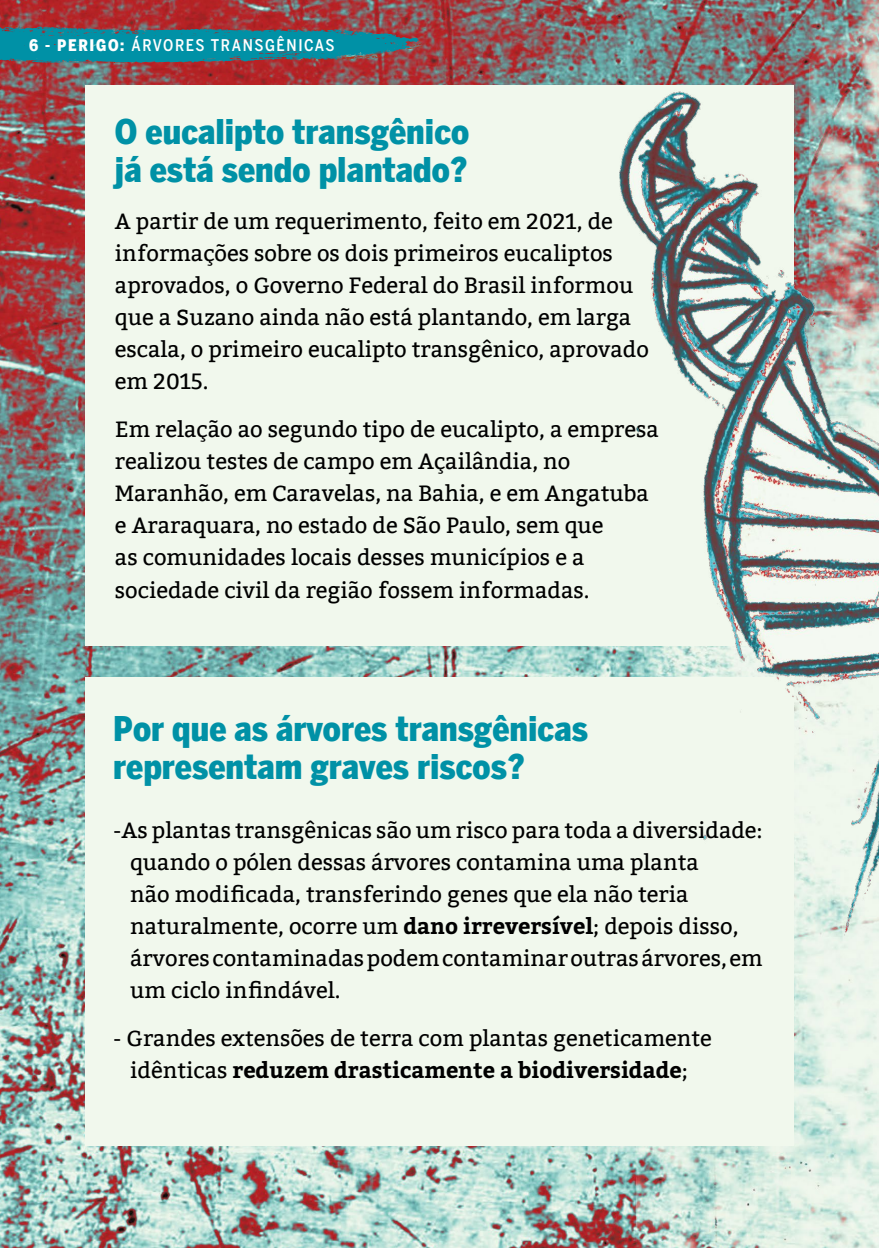
<style>
.page{position:relative;width:879px;height:1248px;background:#fff}
.page>*{position:absolute;margin:0;border:0;box-sizing:border-box;transform-origin:0 0}
.t1{font:900 34px/38px "Benton Sans Cond";color:#0091a6}
.t2{font:22px/32px "Bitter";color:#000}
.t3{font:500 16px "Benton Sans Cond";letter-spacing:.1em;color:#fff}
.s1{font-weight:900}
.s2{font-weight:700}
</style>
<div class="page">
<img style="left:0;top:0;width:879px;height:1247px">
<svg style="left:0;top:24px;width:423px;height:40px;background:#327686"></svg>
<div style="left:85px;top:85px;width:709px;height:560px;background:#f1f8ed"></div>
<div style="left:85px;top:677px;width:709px;height:468px;background:#f1f8ed"></div>
<img style="left:573px;top:60px;width:306px;height:905px">
<p class="t3" style="left:29px;top:36px;width:307px"><span class="s1">6 - PERIGO:</span> ÁRVORES TRANSGÊNICAS</p>
<h1 class="t1" style="left:115px;top:112px;width:356px">O eucalipto transgênico já está sendo plantado?</h1>
<p class="t2" style="left:115px;top:206px;width:535px">A partir de um requerimento, feito em 2021, de informações sobre os dois primeiros eucaliptos aprovados, o Governo Federal do Brasil informou que a Suzano ainda não está plantando, em larga escala, o primeiro eucalipto transgênico, aprovado em 2015.</p>
<p class="t2" style="left:115px;top:414px;width:545px">Em relação ao segundo tipo de eucalipto, a empresa realizou testes de campo em Açailândia, no Maranhão, em Caravelas, na Bahia, e em Angatuba e Araraquara, no estado de São Paulo, sem que<br>as comunidades locais desses municípios e a sociedade civil da região fossem informadas.</p>
<h1 class="t1" style="left:113px;top:708px;width:476px">Por que as árvores transgênicas representam graves riscos?</h1>
<p class="t2" style="left:130px;top:814px;width:634px;text-indent:-17px">-As plantas transgênicas são um risco para toda a diversidade: quando o pólen dessas árvores contamina uma planta<br>não modificada, transferindo genes que ela não teria naturalmente, ocorre um <span class="s2">dano irreversível</span>; depois disso, árvores contaminadas podem contaminar outras árvores, em um ciclo infindável.</p>
<p class="t2" style="left:113px;top:1022px;width:600px;text-align:center">- Grandes extensões de terra com plantas geneticamente idênticas <span class="s2">reduzem drasticamente a biodiversidade</span>;</p>
</div>
